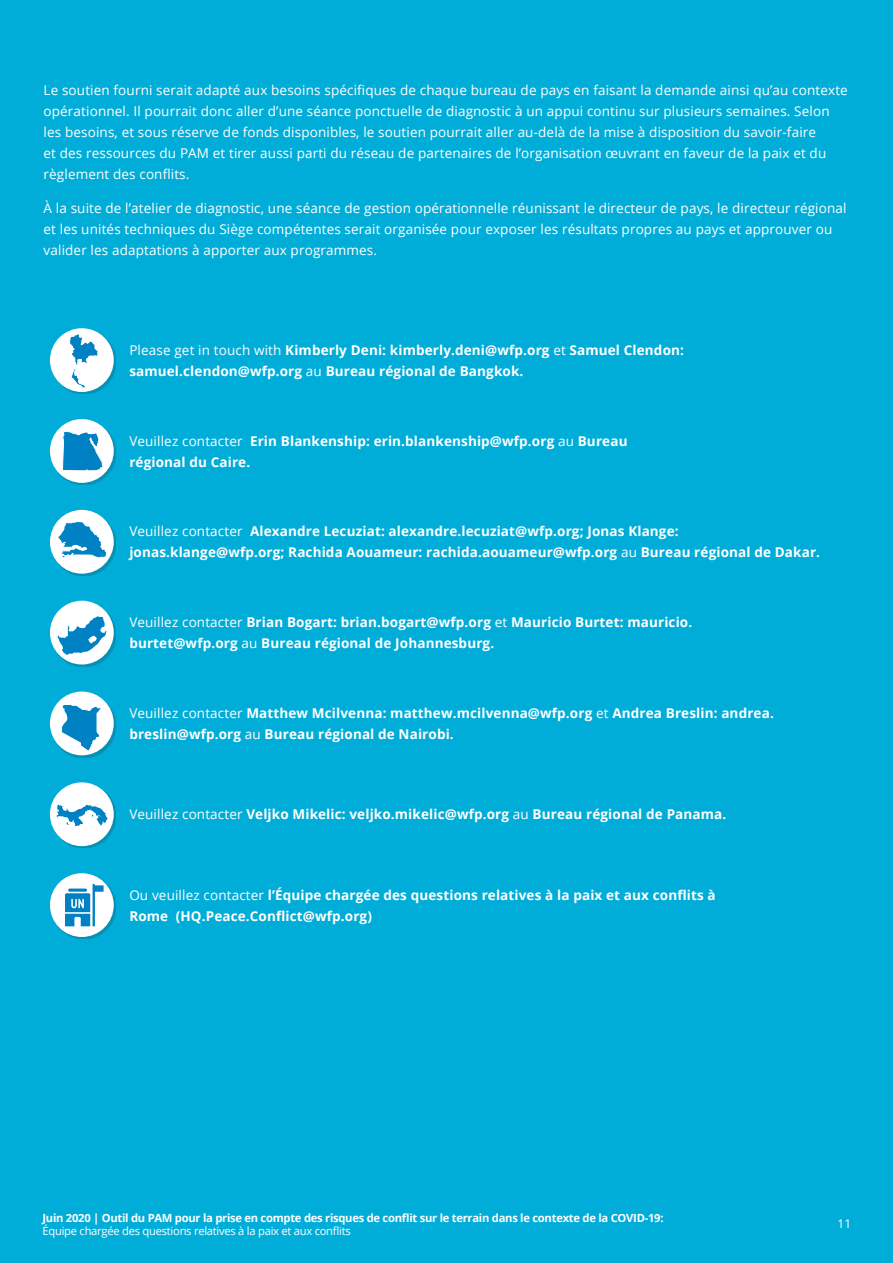
<style>
.page{position:relative;width:893px;height:1263px;background:#00add9}
.page>*{position:absolute;margin:0;border:0;box-sizing:border-box;transform-origin:0 0}
.t1{font:700 13.5px/21px "Open Sans";letter-spacing:.01em;color:#fff}
.t2{font:13.5px/21px "Open Sans";letter-spacing:.01em;color:#fff}
.t3{font:12px "Open Sans";color:#fff}
.t4{font:700 11.25px "Open Sans";letter-spacing:-.025em;color:#fff}
.t5{font:11.25px "Open Sans";letter-spacing:-.025em;color:#fff}
.s1{font-weight:400}
</style>
<div class="page">
<div style="left:52px;top:330px;width:64px;height:64px;background:#231f20;opacity:.2"></div>
<div style="left:50px;top:328px;width:64px;height:64px;background:#fff;border-radius:50%"></div>
<svg style="left:68px;top:333px;width:30px;height:56px"></svg>
<div style="left:52px;top:421px;width:64px;height:64px;background:#231f20;opacity:.2"></div>
<div style="left:50px;top:419px;width:64px;height:64px;background:#fff;border-radius:50%"></div>
<svg style="left:62px;top:431px;width:41px;height:40px"></svg>
<div style="left:52px;top:512px;width:64px;height:64px;background:#231f20;opacity:.2"></div>
<div style="left:50px;top:510px;width:64px;height:64px;background:#fff;border-radius:50%"></div>
<svg style="left:55px;top:521px;width:52px;height:37px"></svg>
<div style="left:52px;top:603px;width:64px;height:64px;background:#231f20;opacity:.2"></div>
<div style="left:50px;top:601px;width:64px;height:63px;background:#fff;border-radius:50%"></div>
<svg style="left:56px;top:616px;width:51px;height:40px"></svg>
<div style="left:52px;top:784px;width:64px;height:64px;background:#231f20;opacity:.2"></div>
<div style="left:50px;top:782px;width:64px;height:64px;background:#fff;border-radius:50%"></div>
<svg style="left:56px;top:805px;width:51px;height:21px"></svg>
<div style="left:52px;top:875px;width:64px;height:64px;background:#231f20;opacity:.2"></div>
<div style="left:50px;top:873px;width:64px;height:64px;background:#fff;border-radius:50%"></div>
<svg style="left:65px;top:884px;width:39px;height:42px"></svg>
<div style="left:52px;top:693px;width:64px;height:64px;background:#231f20;opacity:.2"></div>
<div style="left:50px;top:691px;width:64px;height:64px;background:#fff;border-radius:50%"></div>
<svg style="left:61px;top:705px;width:41px;height:46px"></svg>
<p class="t2" style="left:44px;top:80px;width:806px">Le soutien fourni serait adapté aux besoins spécifiques de chaque bureau de pays en faisant la demande ainsi qu’au contexte opérationnel. Il pourrait donc aller d’une séance ponctuelle de diagnostic à un appui continu sur plusieurs semaines. Selon les besoins, et sous réserve de fonds disponibles, le soutien pourrait aller au-delà de la mise à disposition du savoir-faire<br>et des ressources du PAM et tirer aussi parti du réseau de partenaires de l’organisation œuvrant en faveur de la paix et du règlement des conflits.</p>
<p class="t2" style="left:44px;top:197px;width:804px">À la suite de l’atelier de diagnostic, une séance de gestion opérationnelle réunissant le directeur de pays, le directeur régional et les unités techniques du Siège compétentes serait organisée pour exposer les résultats propres au pays et approuver ou valider les adaptations à apporter aux programmes.</p>
<p class="t1" style="left:129px;top:339px;width:556px"><span class="s1">Please get in touch with</span> Kimberly Deni: kimberly.deni@wfp.org <span class="s1">et</span> Samuel Clendon: samuel.clendon@wfp.org <span class="s1">au</span> Bureau régional de Bangkok.</p>
<p class="t1" style="left:129px;top:430px;width:500px"><span class="s1">Veuillez contacter</span> Erin Blankenship: erin.blankenship@wfp.org <span class="s1">au</span> Bureau régional du Caire.</p>
<p class="t1" style="left:129px;top:521px;width:692px"><span class="s1">Veuillez contacter</span> Alexandre Lecuziat: alexandre.lecuziat@wfp.org; Jonas Klange: jonas.klange@wfp.org; Rachida Aouameur: rachida.aouameur@wfp.org <span class="s1">au</span> Bureau régional de Dakar.</p>
<p class="t1" style="left:129px;top:611px;width:564px"><span class="s1">Veuillez contacter</span> Brian Bogart: brian.bogart@wfp.org <span class="s1">et</span> Mauricio Burtet: mauricio. burtet@wfp.org <span class="s1">au</span> Bureau régional de Johannesburg.</p>
<p class="t1" style="left:129px;top:702px;width:646px"><span class="s1">Veuillez contacter</span> Matthew Mcilvenna: matthew.mcilvenna@wfp.org <span class="s1">et</span> Andrea Breslin: andrea. breslin@wfp.org <span class="s1">au</span> Bureau régional de Nairobi.</p>
<p class="t1" style="left:129px;top:804px;width:598px"><span class="s1">Veuillez contacter</span> Veljko Mikelic: veljko.mikelic@wfp.org <span class="s1">au</span> Bureau régional de Panama.</p>
<p class="t1" style="left:129px;top:884px;width:588px"><span class="s1">Ou veuillez contacter</span> l’Équipe chargée des questions relatives à la paix et aux conflits à<br>Rome (HQ.Peace.Conflict@wfp.org)</p>
<p class="t4" style="left:43px;top:1209px;width:623px">Juin 2020 | Outil du PAM pour la prise en compte des risques de conflit sur le terrain dans le contexte de la COVID-19:</p>
<p class="t5" style="left:43px;top:1223px;width:310px">Équipe chargée des questions relatives à la paix et aux conflits</p>
<p class="t3" style="left:838px;top:1215px;width:15px">11</p>
</div>
